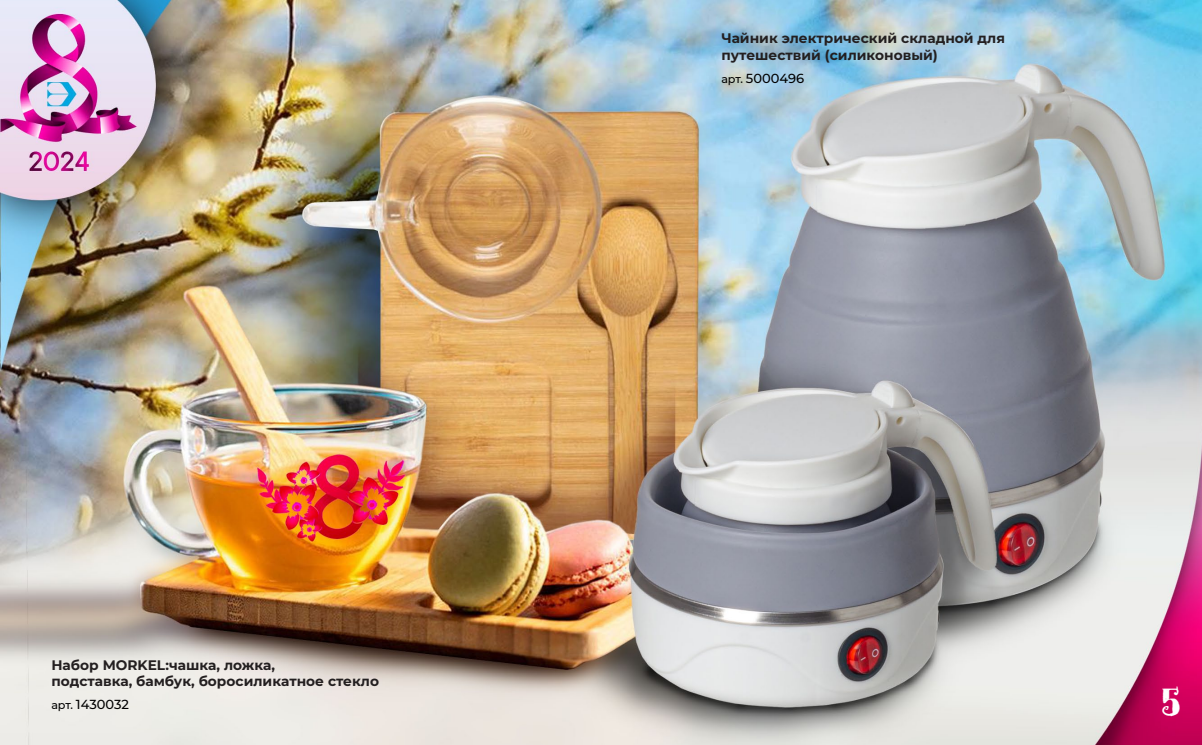
<style>
.page{position:relative;width:1202px;height:745px;background:#fff}
.page>*{position:absolute;margin:0;border:0;box-sizing:border-box;transform-origin:0 0}
.t1{font:37.5px "Vtks Velhos Tempos";color:#fff}
.t2{font:700 13.75px/16.5px "Montserrat";color:#231f20}
.t3{font:500 13px "Montserrat";color:#000}
.s1{font-size:11.12px}
</style>
<div class="page">
<img style="left:0;top:0;width:1201px;height:744px">
<p class="t2" style="left:51px;top:655px;width:329px">Набор MORKEL:чашка, ложка,<br>подставка, бамбук, боросиликатное стекло</p>
<p class="t3" style="left:51px;top:694px;width:79px"><span class="s1">арт.</span> 1430032</p>
<p class="t2" style="left:721px;top:30px;width:285px">Чайник электрический складной для путешествий (силиконовый)</p>
<p class="t3" style="left:721px;top:69px;width:84px"><span class="s1">арт.</span> 5000496</p>
<h1 class="t1" style="left:1160px;top:673px;width:22px">5</h1>
</div>
